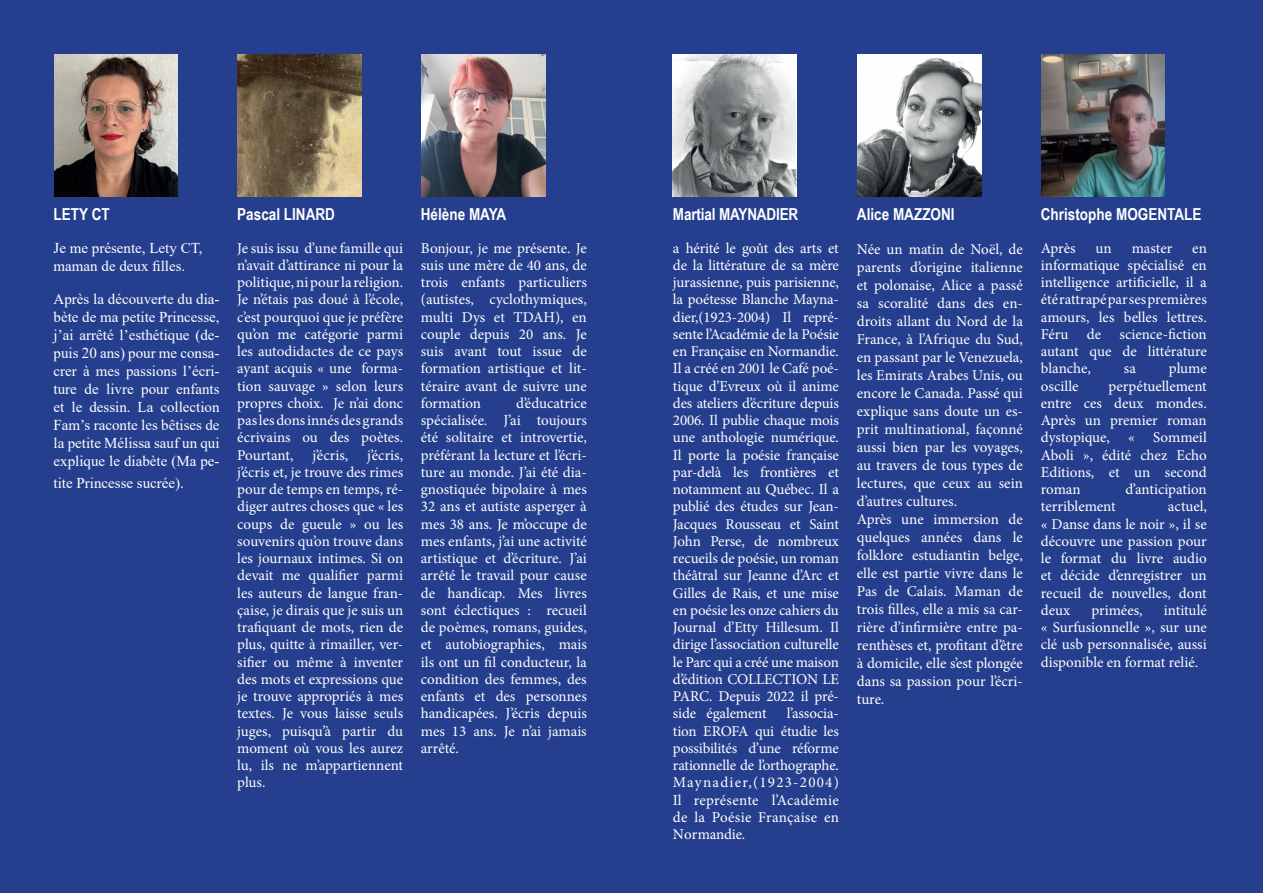
<style>
.page{position:relative;width:1263px;height:893px;background:#253f8e}
.page>*{position:absolute;margin:0;border:0;box-sizing:border-box;transform-origin:0 0}
.t1{font:700 16.5px "Arial Narrow";color:#fff}
.t2{font:15px/17.2px "Minion Pro";color:#fff;text-align:justify}
.t3{font:15px/18px "Times New Roman";color:#fff}
</style>
<div class="page">
<img style="left:54px;top:54px;width:124px;height:143px">
<img style="left:238px;top:54px;width:123px;height:143px">
<img style="left:421px;top:54px;width:124px;height:143px">
<img style="left:672px;top:54px;width:124px;height:143px">
<img style="left:857px;top:54px;width:124px;height:143px">
<img style="left:1042px;top:54px;width:122px;height:143px">
<p class="t1" style="left:54px;top:202px;width:58px">LETY CT</p>
<p class="t3" style="left:54px;top:239px;width:150px">Je me présente, Lety CT, maman de deux filles.</p>
<p class="t3" style="left:54px;top:290px;width:167px;text-align:justify">Après la découverte du dia&shy;bète de ma petite Princesse, j’ai arrêté l’esthétique (de&shy;puis 20 ans) pour me consa&shy;crer à mes passions l’écri&shy;ture de livre pour enfants et le dessin. La collection Fam’s raconte les bêtises de la petite Mélissa sauf un qui explique le diabète (Ma pe-</p>
<p class="t3" style="left:54px;top:473px;width:132px">tite Princesse sucrée).</p>
<p class="t1" style="left:237px;top:202px;width:99px">Pascal LINARD</p>
<p class="t2" style="left:237px;top:239px;width:167px">Je suis issu d’une famille qui n’avait d’attirance ni pour la politique, ni pour la religion.<br>Je n’étais pas doué à l’école, c’est pourquoi que je préfère qu’on me catégorie parmi les autodidactes de ce pays ayant acquis « une forma&shy;tion sauvage » selon leurs propres choix. Je n’ai donc pas les dons innés des grands écrivains ou des poètes.<br>Pourtant,</p>
<p class="t2" style="left:237px;top:446px;width:167px;text-indent:130px">j’écris, j’écris et, je trouve des rimes pour de temps en temps, ré&shy;diger autres choses que « les coups de gueule » ou les souvenirs qu’on trouve dans les journaux intimes. Si on devait me qualifier parmi les auteurs de langue fran&shy;çaise, je dirais que je suis un trafiquant de mots, rien de plus, quitte à rimailler, ver&shy;sifier ou même à inventer des mots et expressions que je trouve appropriés à mes textes. Je vous laisse seuls juges, puisqu’à partir du moment où vous les aurez lu, ils ne m’appartiennent plus.</p>
<p class="t2" style="left:312px;top:446px;width:37px">j’écris,</p>
<p class="t1" style="left:421px;top:202px;width:87px">Hélène MAYA</p>
<p class="t2" style="left:421px;top:239px;width:167px">Bonjour, je me présente. Je suis une mère de 40 ans, de trois enfants particuliers (autistes, cyclothymiques, multi Dys et TDAH), en couple depuis 20 ans. Je suis avant tout issue de formation artistique et lit&shy;téraire avant de suivre une formation</p>
<p class="t2" style="left:421px;top:395px;width:167px;text-indent:95px">d’éducatrice spécialisée. J’ai toujours été solitaire et introvertie, préférant la lecture et l’écri&shy;ture au monde. J’ai été dia&shy;gnostiquée bipolaire à mes 32 ans et autiste asperger à mes 38 ans. Je m’occupe de mes enfants, j’ai une activité artistique et d’écriture. J’ai arrêté le travail pour cause de handicap. Mes livres sont éclectiques : recueil de poèmes, romans, guides, et autobiographies, mais ils ont un fil conducteur, la condition des femmes, des enfants et des personnes handicapées. J’écris depuis mes 13 ans. Je n’ai jamais arrêté.</p>
<p class="t1" style="left:673px;top:202px;width:127px">Martial MAYNADIER</p>
<p class="t2" style="left:673px;top:239px;width:167px">a hérité le goût des arts et de la littérature de sa mère jurassienne, puis parisienne, la poétesse Blanche Mayna&shy;dier,(1923-2004) Il repré&shy;sente l’Académie de la Poésie en Française en Normandie.<br>Il a créé en 2001 le Café poé&shy;tique d’Evreux où il anime des ateliers d’écriture depuis 2006. Il publie chaque mois une anthologie numérique.<br>Il porte la poésie française par-delà les frontières et notamment au Québec. Il a publié des études sur Jean-Jacques Rousseau et Saint John Perse, de nombreux recueils de poésie, un roman théâtral sur Jeanne d’Arc et Gilles de Rais, et une mise en poésie les onze cahiers du Journal d’Etty Hillesum. Il dirige l’association culturelle le Parc qui a créé une maison d’édition COLLECTION LE PARC. Depuis 2022 il pré&shy;side également</p>
<p class="t2" style="left:673px;top:705px;width:167px;text-indent:114px">l’associa&shy;tion EROFA qui étudie les possibilités d’une réforme rationnelle de l’orthographe.<br>Maynadier,(1923-2004)<br>Il représente l’Académie de la Poésie Française en Normandie.</p>
<p class="t1" style="left:857px;top:202px;width:99px">Alice MAZZONI</p>
<p class="t1" style="left:1041px;top:202px;width:162px">Christophe MOGENTALE</p>
<p class="t2" style="left:1041px;top:239px;width:36px">Après</p>
<p class="t2" style="left:1095px;top:239px;width:18px">un</p>
<p class="t2" style="left:1132px;top:239px;width:42px">master</p>
<p class="t2" style="left:857px;top:241px;width:167px;line-height:18px;text-align:left">Née un matin de Noël, de parents d’origine italienne et polonaise, Alice a passé sa scoralité dans des en&shy;droits allant du Nord de la<br>France, à l’Afrique du Sud, en passant par le Venezuela, les Emirats Arabes Unis, ou encore le Canada. Passé qui explique sans doute un es&shy;prit multinational, façonné aussi bien par les voyages, au travers de tous types de lectures, que ceux au sein d’autres cultures.<br>Après une immersion de quelques années dans le folklore estudiantin belge, elle est partie vivre dans le<br>Pas de Calais. Maman de trois filles, elle a mis sa car&shy;rière d’infirmière entre pa&shy;renthèses et, profitant d’être à domicile, elle s’est plongée dans sa passion pour l’écri&shy;ture.</p>
<p class="t2" style="left:1041px;top:239px;width:167px;text-indent:151px">en informatique spécialisé en intelligence artificielle, il a été rattrapé par ses premières amours, les belles lettres.<br>Féru de science-fiction autant que de littérature blanche,</p>
<p class="t2" style="left:1124px;top:360px;width:14px">sa</p>
<p class="t2" style="left:1169px;top:360px;width:39px">plume</p>
<p class="t2" style="left:1041px;top:377px;width:167px;text-indent:68px">perpétuellement entre ces deux mondes.<br>Après un premier roman dystopique, « Sommeil Aboli », édité chez Echo Editions, et un second roman</p>
<p class="t2" style="left:1041px;top:377px;width:39px">oscille</p>
<p class="t2" style="left:1125px;top:481px;width:83px">d’anticipation</p>
<p class="t2" style="left:1041px;top:498px;width:167px;text-indent:127px">actuel, « Danse dans le noir », il se découvre une passion pour le format du livre audio et décide d’enregistrer un recueil de nouvelles, dont deux</p>
<p class="t2" style="left:1041px;top:498px;width:76px">terriblement</p>
<p class="t2" style="left:1041px;top:602px;width:167px;text-indent:123px">intitulé « Surfusionnelle », sur une clé usb personnalisée, aussi disponible en format relié.</p>
<p class="t2" style="left:1091px;top:602px;width:53px">primées,</p>
</div>
